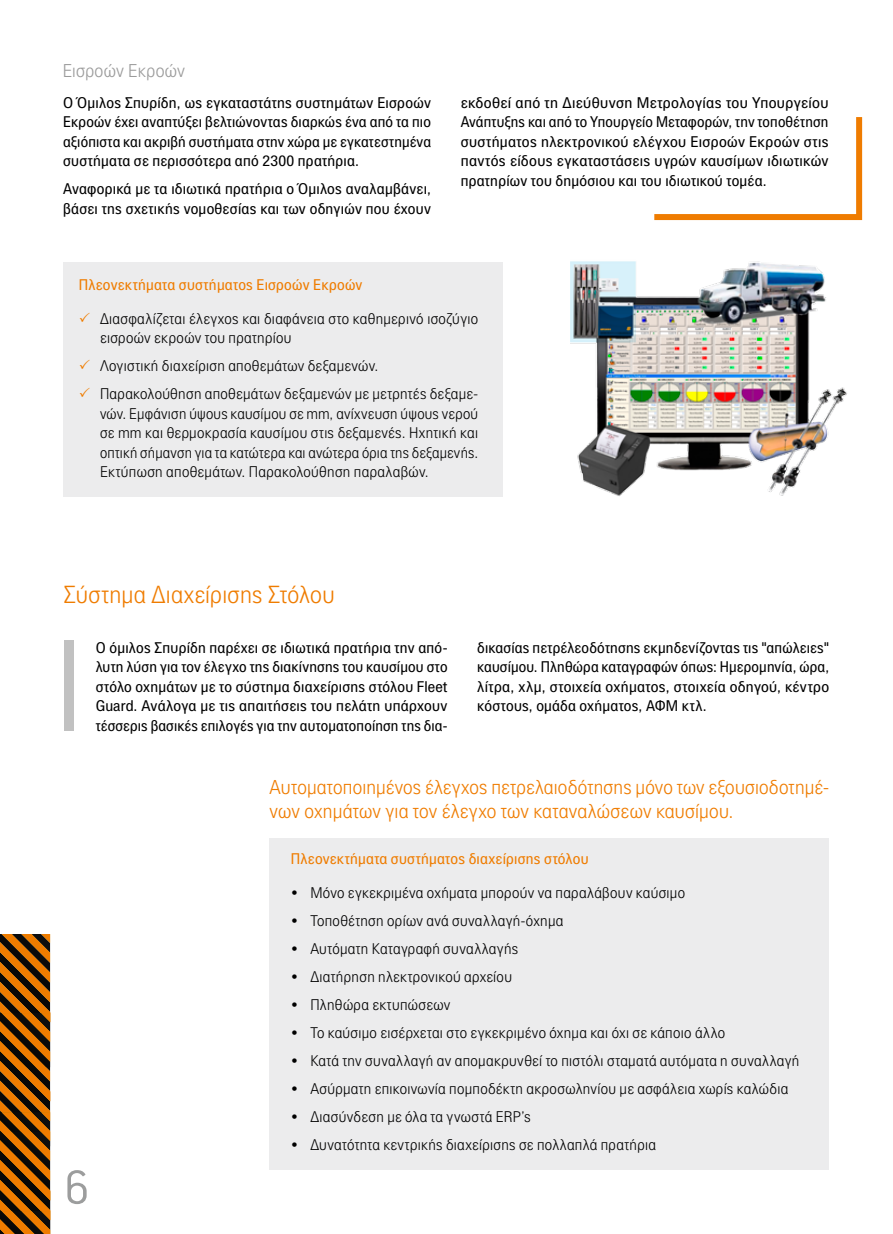
<style>
.page{position:relative;width:893px;height:1234px;background:#fff}
.page>*{position:absolute;margin:0;border:0;box-sizing:border-box;transform-origin:0 0}
.t1{font:300 54px "PF Premier Text";color:#9c9d9d}
.t2{font:300 24px "PF Paperback";letter-spacing:.01em;color:#ef7c00}
.t3{font:300 19.5px/24px "PF Paperback";letter-spacing:.01em;color:#ef7c00}
.t4{font:300 18px "PF Paperback";letter-spacing:.015em;color:#9b9b9b}
.t5{font:15px/19.5px "PF Paperback";letter-spacing:.02em;color:#000;text-align:justify}
.t6{font:300 15px/19.5px "PF Paperback";letter-spacing:.02em;color:#000}
.t7{font:15px "PF Paperback";letter-spacing:.015em;color:#ef7c00}
</style>
<div class="page">
<div style="left:270px;top:838px;width:559px;height:331px;background:#ececed"></div>
<div style="left:64px;top:640px;width:9px;height:91px;background:#c1c1c1"></div>
<svg style="left:0;top:934px;width:50px;height:299px;background:#814604"></svg>
<div style="left:63px;top:263px;width:439px;height:233px;background:#ececed"></div>
<img style="left:570px;top:261px;width:277px;height:235px">
<svg style="left:654px;top:117px;width:209px;height:104px"></svg>
<p class="t4" style="left:63px;top:60px;width:124px">Εισροών Εκροών</p>
<p class="t5" style="left:63px;top:92px;width:369px">Ο Όμιλος Σπυρίδη, ως εγκαταστάτης συστημάτων Εισροών Εκροών έχει αναπτύξει βελτιώνοντας διαρκώς ένα από τα πιο αξιόπιστα και ακριβή συστήματα στην χώρα με εγκατεστημένα συστήματα σε περισσότερα από 2300 πρατήρια.</p>
<p class="t5" style="left:63px;top:179px;width:369px">Αναφορικά με τα ιδιωτικά πρατήρια ο Όμιλος αναλαμβάνει, βάσει της σχετικής νομοθεσίας και των οδηγιών που έχουν</p>
<p class="t7" style="left:79px;top:275px;width:285px">Πλεονεκτήματα συστήματος Εισροών Εκροών</p>
<p class="t5" style="left:461px;top:92px;width:369px">εκδοθεί από τη Διεύθυνση Μετρολογίας του Υπουργείου Ανάπτυξης και από το Υπουργείο Μεταφορών, την τοποθέτηση συστήματος ηλεκτρονικού ελέγχου Εισροών Εκροών στις παντός είδους εγκαταστάσεις υγρών καυσίμων ιδιωτικών πρατηρίων του δημόσιου και του ιδιωτικού τομέα.</p>
<p class="t6" style="left:100px;top:308px;width:380px">Διασφαλίζεται έλεγχος και διαφάνεια στο καθημερινό ισοζύγιο εισροών εκροών του πρατηρίου</p>
<p class="t6" style="left:100px;top:351px;width:380px;line-height:28px">Λογιστική διαχείριση αποθεμάτων δεξαμενών.<br>Παρακολούθηση αποθεμάτων δεξαμενών με μετρητές δεξαμε-</p>
<p class="t6" style="left:100px;top:403px;width:380px;text-align:justify">νών. Εμφάνιση ύψους καυσίμου σε mm, ανίχνευση ύψους νερού σε mm και θερμοκρασία καυσίμου στις δεξαμενές. Ηχητική και οπτική σήμανση για τα κατώτερα και ανώτερα όρια της δεξαμενής.<br>Εκτύπωση αποθεμάτων. Παρακολούθηση παραλαβών.</p>
<h2 class="t2" style="left:64px;top:580px;width:272px">Σύστημα Διαχείρισης Στόλου</h2>
<p class="t5" style="left:96px;top:637px;width:353px">Ο όμιλος Σπυρίδη παρέχει σε ιδιωτικά πρατήρια την από&shy;λυτη λύση για τον έλεγχο της διακίνησης του καυσίμου στο στόλο οχημάτων με το σύστημα διαχείρισης στόλου Fleet Guard. Ανάλογα με τις απαιτήσεις του πελάτη υπάρχουν τέσσερις βασικές επιλογές για την αυτοματοποίηση της δια-</p>
<p class="t5" style="left:477px;top:637px;width:353px">δικασίας πετρέλεοδότησης εκμηδενίζοντας τις "απώλειες" καυσίμου. Πληθώρα καταγραφών όπως: Ημερομηνία, ώρα, λίτρα, χλμ, στοιχεία οχήματος, στοιχεία οδηγού, κέντρο κόστους, ομάδα οχήματος, ΑΦΜ κτλ.</p>
<h3 class="t3" style="left:270px;top:774px;width:561px">Αυτοματοποιημένος έλεγχος πετρελαιοδότησης μόνο των εξουσιοδοτημέ&shy;νων οχημάτων για τον έλεγχο των καταναλώσεων καυσίμου.</h3>
<p class="t7" style="left:291px;top:849px;width:299px">Πλεονεκτήματα συστήματος διαχείρισης στόλου</p>
<h1 class="t1" style="left:64px;top:1160px;width:27px">6</h1>
<p class="t6" style="left:291px;top:882px;width:396px">• Μόνο εγκεκριμένα οχήματα μπορούν να παραλάβουν καύσιμο</p>
<p class="t6" style="left:291px;top:910px;width:274px">• Τοποθέτηση ορίων ανά συναλλαγή-όχημα</p>
<p class="t6" style="left:291px;top:938px;width:229px">• Αυτόματη Καταγραφή συναλλαγής</p>
<p class="t6" style="left:291px;top:966px;width:223px">• Διατήρηση ηλεκτρονικού αρχείου</p>
<p class="t6" style="left:291px;top:994px;width:161px">• Πληθώρα εκτυπώσεων</p>
<p class="t6" style="left:291px;top:1022px;width:436px">• Το καύσιμο εισέρχεται στο εγκεκριμένο όχημα και όχι σε κάποιο άλλο</p>
<p class="t6" style="left:291px;top:1050px;width:510px">• Κατά την συναλλαγή αν απομακρυνθεί το πιστόλι σταματά αυτόματα η συναλλαγή</p>
<p class="t6" style="left:291px;top:1078px;width:499px">• Ασύρματη επικοινωνία πομποδέκτη ακροσωληνίου με ασφάλεια χωρίς καλώδια</p>
<p class="t6" style="left:291px;top:1106px;width:242px">• Διασύνδεση με όλα τα γνωστά ERP’s</p>
<p class="t6" style="left:291px;top:1134px;width:367px">• Δυνατότητα κεντρικής διαχείρισης σε πολλαπλά πρατήρια</p>
</div>
